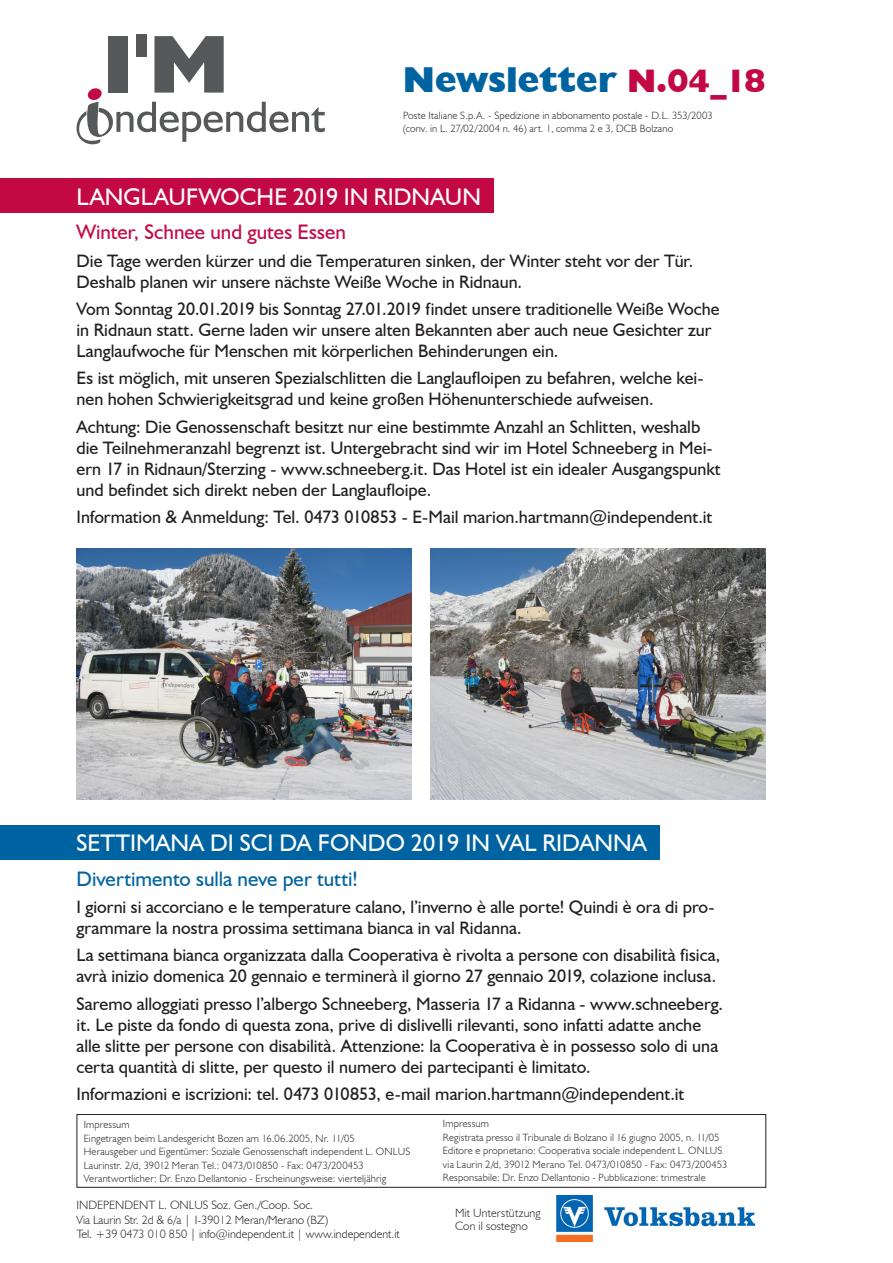
<style>
.page{position:relative;width:893px;height:1263px;background:#fff}
.page>*{position:absolute;margin:0;border:0;box-sizing:border-box;transform-origin:0 0}
.t1{font:800 82.65px "Humanist 521 BT";color:#57585a}
.t2{font:800 36px "Humanist 521 BT";letter-spacing:.01em;color:#0063a1}
.Titel_Publikation_it{font:24px "Humanist 521 BT";color:#fff}
.t3{font:21px "Humanist 521 BT";color:#0063a1}
.t4{font:21px "Humanist 521 BT";color:#c30944}
.t5{font:18px/21px "Humanist 521 BT";color:#231f20}
.t6{font:300 12px "Humanist 521 BT";color:#231f20}
.t7{font:300 10.5px "Humanist 521 BT";letter-spacing:.015em;color:#231f20}
.s1{font-size:32.55px;color:#c30944}
</style>
<div class="page">
<div style="left:77px;top:1114px;width:689px;height:74px;border:1px solid #231f20"></div>
<img style="left:557px;top:1195px;width:199px;height:47px">
<svg style="left:76px;top:88px;width:249px;height:57px"></svg>
<div style="left:0;top:179px;width:494px;height:34px;background:#c30944"></div>
<div style="left:0;top:825px;width:659px;height:34px;background:#0063a1"></div>
<img style="left:77px;top:548px;width:334px;height:252px">
<img style="left:431px;top:548px;width:334px;height:252px">
<p class="t1" style="left:103px;top:13px;width:127px">I'M</p>
<p class="t2" style="left:403px;top:58px;width:364px">Newsletter <span class="s1">N.04_18</span></p>
<p class="t7" style="left:403px;top:109px;width:311px">Poste Italiane S.p.A. - Spedizione in abbonamento postale - D.L. 353/2003</p>
<p class="t7" style="left:403px;top:122px;width:272px">(conv. in L. 27/02/2004 n. 46) art. 1, comma 2 e 3, DCB Bolzano</p>
<p class="Titel_Publikation_it" style="left:77px;top:182px;width:406px">LANGLAUFWOCHE 2019 IN RIDNAUN</p>
<p class="t4" style="left:77px;top:219px;width:271px">Winter, Schnee und gutes Essen</p>
<p class="t5" style="left:77px;top:250px;width:618px">Die Tage werden kürzer und die Temperaturen sinken, der Winter steht vor der Tür.<br>Deshalb planen wir unsere nächste Weiße Woche in Ridnaun.</p>
<p class="t5" style="left:77px;top:298px;width:644px">Vom Sonntag 20.01.2019 bis Sonntag 27.01.2019 findet unsere traditionelle Weiße Woche in Ridnaun statt. Gerne laden wir unsere alten Bekannten aber auch neue Gesichter zur<br>Langlaufwoche für Menschen mit körperlichen Behinderungen ein.</p>
<p class="t5" style="left:77px;top:367px;width:628px">Es ist möglich, mit unseren Spezialschlitten die Langlaufloipen zu befahren, welche kei&shy;nen hohen Schwierigkeitsgrad und keine großen Höhenunterschiede aufweisen.</p>
<p class="t5" style="left:77px;top:416px;width:646px">Achtung: Die Genossenschaft besitzt nur eine bestimmte Anzahl an Schlitten, weshalb die Teilnehmeranzahl begrenzt ist. Untergebracht sind wir im Hotel Schneeberg in Mei&shy;ern 17 in Ridnaun/Sterzing - www.schneeberg.it. Das Hotel ist ein idealer Ausgangspunkt und befindet sich direkt neben der Langlaufloipe.</p>
<p class="t5" style="left:77px;top:506px;width:637px">Information &amp; Anmeldung: Tel. 0473 010853 - E-Mail marion.hartmann@independent.it</p>
<p class="Titel_Publikation_it" style="left:77px;top:828px;width:572px">SETTIMANA DI SCI DA FONDO 2019 IN VAL RIDANNA</p>
<p class="t3" style="left:77px;top:865px;width:283px">Divertimento sulla neve per tutti!</p>
<p class="t5" style="left:77px;top:896px;width:640px">I giorni si accorciano e le temperature calano, l’inverno è alle porte! Quindi è ora di pro&shy;grammare la nostra prossima settimana bianca in val Ridanna.</p>
<p class="t5" style="left:77px;top:944px;width:645px">La settimana bianca organizzata dalla Cooperativa è rivolta a persone con disabilità fisica, avrà inizio domenica 20 gennaio e terminerà il giorno 27 gennaio 2019, colazione inclusa.</p>
<p class="t5" style="left:77px;top:993px;width:648px">Saremo alloggiati presso l’albergo Schneeberg, Masseria 17 a Ridanna - www.schneeberg. it. Le piste da fondo di questa zona, prive di dislivelli rilevanti, sono infatti adatte anche alle slitte per persone con disabilità. Attenzione: la Cooperativa è in possesso solo di una certa quantità di slitte, per questo il numero dei partecipanti è limitato.</p>
<p class="t5" style="left:77px;top:1083px;width:609px">Informazioni e iscrizioni: tel. 0473 010853, e-mail marion.hartmann@independent.it</p>
<p class="t7" style="left:84px;top:1118px;width:47px">Impressum</p>
<p class="t7" style="left:84px;top:1132px;width:273px">Eingetragen beim Landesgericht Bozen am 16.06.2005, Nr. 11/05</p>
<p class="t7" style="left:84px;top:1145px;width:328px">Herausgeber und Eigentümer: Soziale Genossenschaft independent L. ONLUS</p>
<p class="t7" style="left:84px;top:1159px;width:282px">Laurinstr. 2/d, 39012 Meran Tel.: 0473/010850 - Fax: 0473/200453</p>
<p class="t7" style="left:84px;top:1172px;width:304px">Verantwortlicher: Dr. Enzo Dellantonio - Erscheinungsweise: vierteljährig</p>
<p class="t6" style="left:77px;top:1198px;width:238px">INDEPENDENT L. ONLUS Soz. Gen./Coop. Soc.</p>
<p class="t6" style="left:77px;top:1212px;width:253px">Via Laurin Str. 2d &amp; 6/a | I-39012 Meran/Merano (BZ)</p>
<p class="t6" style="left:77px;top:1226px;width:325px">Tel. +39 0473 010 850 | info@independent.it | www.independent.it</p>
<p class="t7" style="left:443px;top:1117px;width:47px">Impressum</p>
<p class="t7" style="left:443px;top:1131px;width:278px">Registrata presso il Tribunale di Bolzano il 16 giugno 2005, n. 11/05</p>
<p class="t7" style="left:443px;top:1144px;width:281px">Editore e proprietario: Cooperativa sociale independent L. ONLUS</p>
<p class="t7" style="left:443px;top:1158px;width:286px">via Laurin 2/d, 39012 Merano Tel. 0473/010850 - Fax: 0473/200453</p>
<p class="t7" style="left:443px;top:1171px;width:264px">Responsabile: Dr. Enzo Dellantonio - Pubblicazione: trimestrale</p>
<p class="t6" style="left:455px;top:1205px;width:87px">Mit Unterstützung</p>
<p class="t6" style="left:455px;top:1219px;width:74px">Con il sostegno</p>
</div>
